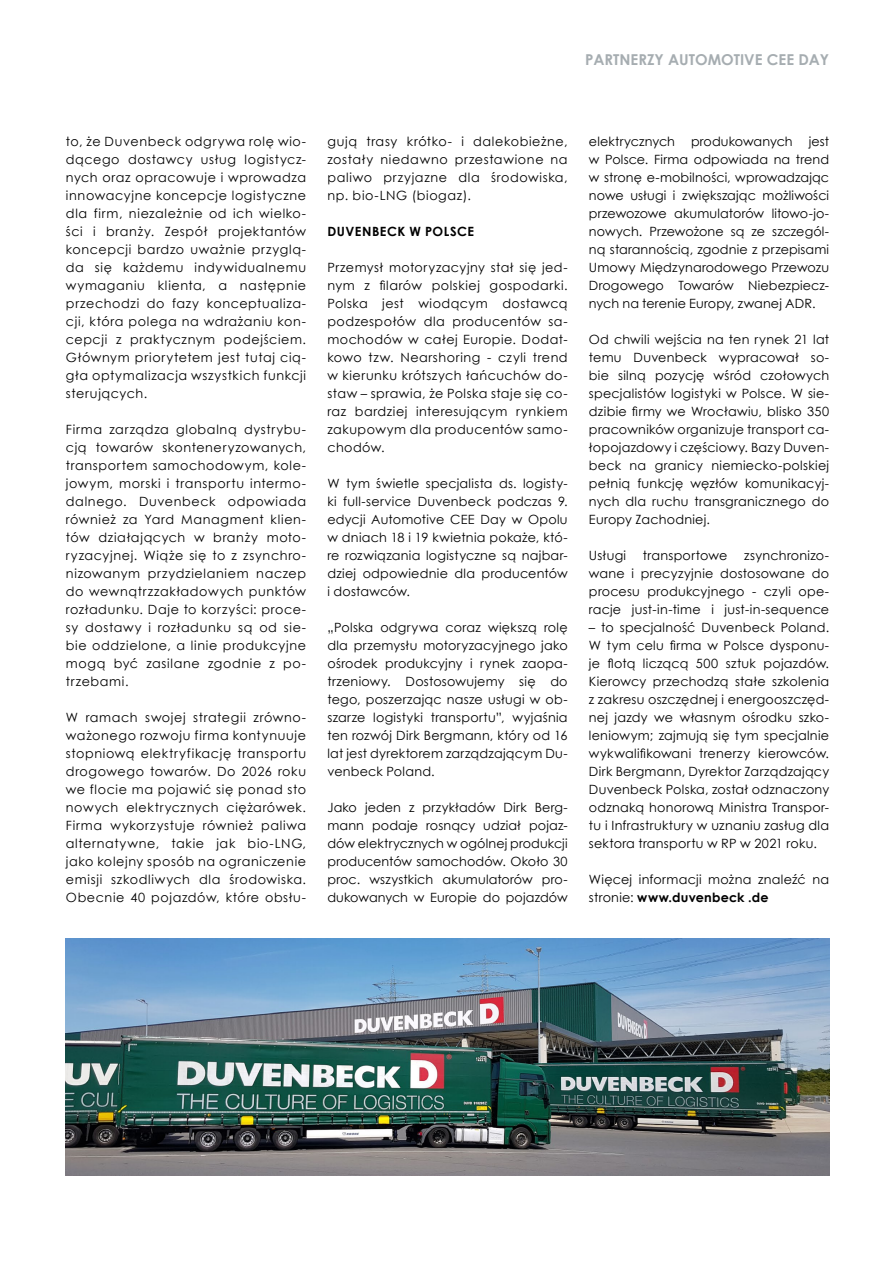
<style>
.page{position:relative;width:893px;height:1263px;background:#fff}
.page>*{position:absolute;margin:0;border:0;box-sizing:border-box;transform-origin:0 0}
.t1{font:700 15px "Century Gothic";color:#a6adb1}
.t2{font:12.75px/18px "Century Gothic";letter-spacing:.025em;color:#000;text-align:justify}
.t3{font:700 12.75px "Century Gothic";letter-spacing:.04em;color:#000}
.t4{font:12.75px "Century Gothic";letter-spacing:-.005em;color:#000}
.s1{font-weight:700}
</style>
<div class="page">
<img style="left:66px;top:938px;width:763px;height:237px">
<p class="t1" style="left:585px;top:48px;width:246px">PARTNERZY AUTOMOTIVE CEE DAY</p>
<p class="t2" style="left:66px;top:132px;width:242px">to, że Duvenbeck odgrywa rolę wio&shy;dącego dostawcy usług logistycz&shy;nych oraz opracowuje i wprowadza innowacyjne koncepcje logistyczne dla firm, niezależnie od ich wielko&shy;ści i branży. Zespół projektantów koncepcji bardzo uważnie przyglą&shy;da się każdemu indywidualnemu wymaganiu klienta, a następnie przechodzi do fazy konceptualiza&shy;cji, która polega na wdrażaniu kon&shy;cepcji z praktycznym podejściem.<br>Głównym priorytetem jest tutaj cią&shy;gła optymalizacja wszystkich funkcji sterujących.</p>
<p class="t2" style="left:66px;top:420px;width:242px">Firma zarządza globalną dystrybu&shy;cją towarów skonteneryzowanych, transportem samochodowym, kole&shy;jowym, morski i transportu intermo&shy;dalnego. Duvenbeck odpowiada również za Yard Managment klien&shy;tów działających w branży moto&shy;ryzacyjnej. Wiąże się to z zsynchro&shy;nizowanym przydzielaniem naczep do wewnątrzzakładowych punktów rozładunku. Daje to korzyści: proce&shy;sy dostawy i rozładunku są od sie&shy;bie oddzielone, a linie produkcyjne mogą być zasilane zgodnie z po&shy;trzebami.</p>
<p class="t2" style="left:66px;top:708px;width:242px">W ramach swojej strategii zrówno&shy;ważonego rozwoju firma kontynuuje stopniową elektryfikację transportu drogowego towarów. Do 2026 roku we flocie ma pojawić się ponad sto nowych elektrycznych ciężarówek.<br>Firma wykorzystuje również paliwa alternatywne, takie jak bio-LNG, jako kolejny sposób na ograniczenie emisji szkodliwych dla środowiska.<br>Obecnie 40 pojazdów, które obsłu-</p>
<p class="t2" style="left:327px;top:132px;width:242px">gują trasy krótko- i dalekobieżne, zostały niedawno przestawione na paliwo przyjazne dla środowiska, np. bio-LNG (biogaz).</p>
<p class="t3" style="left:327px;top:221px;width:148px">DUVENBECK W POLSCE</p>
<p class="t2" style="left:327px;top:258px;width:242px">Przemysł motoryzacyjny stał się jed&shy;nym z filarów polskiej gospodarki.<br>Polska jest wiodącym dostawcą podzespołów dla producentów sa&shy;mochodów w całej Europie. Dodat&shy;kowo tzw. Nearshoring - czyli trend w kierunku krótszych łańcuchów do&shy;staw – sprawia, że Polska staje się co&shy;raz bardziej interesującym rynkiem zakupowym dla producentów samo&shy;chodów.</p>
<p class="t2" style="left:327px;top:474px;width:242px">W tym świetle specjalista ds. logisty&shy;ki full-service Duvenbeck podczas 9. edycji Automotive CEE Day w Opolu w dniach 18 i 19 kwietnia pokaże, któ&shy;re rozwiązania logistyczne są najbar&shy;dziej odpowiednie dla producentów i dostawców.</p>
<p class="t2" style="left:327px;top:618px;width:242px">„Polska odgrywa coraz większą rolę dla przemysłu motoryzacyjnego jako ośrodek produkcyjny i rynek zaopa&shy;trzeniowy. Dostosowujemy się do tego, poszerzając nasze usługi w ob&shy;szarze logistyki transportu”, wyjaśnia ten rozwój Dirk Bergmann, który od 16 lat jest dyrektorem zarządzającym Du&shy;venbeck Poland.</p>
<p class="t2" style="left:327px;top:798px;width:242px">Jako jeden z przykładów Dirk Berg&shy;mann podaje rosnący udział pojaz&shy;dów elektrycznych w ogólnej produkcji producentów samochodów. Około 30 proc. wszystkich akumulatorów pro&shy;dukowanych w Europie do pojazdów</p>
<p class="t2" style="left:589px;top:132px;width:242px;text-indent:220px">jest w Polsce. Firma odpowiada na trend w stronę e-mobilności, wprowadzając nowe usługi i zwiększając możliwości przewozowe akumulatorów litowo-jo&shy;nowych. Przewożone są ze szczegól&shy;ną starannością, zgodnie z przepisami Umowy Międzynarodowego Przewozu Drogowego Towarów Niebezpiecz&shy;nych na terenie Europy, zwanej ADR.</p>
<p class="t2" style="left:589px;top:330px;width:242px">Od chwili wejścia na ten rynek 21 lat temu Duvenbeck wypracował so&shy;bie silną pozycję wśród czołowych specjalistów logistyki w Polsce. W sie&shy;dzibie firmy we Wrocławiu, blisko 350 pracowników organizuje transport ca&shy;łopojazdowy i częściowy. Bazy Duven&shy;beck na granicy niemiecko-polskiej pełnią funkcję węzłów komunikacyj&shy;nych dla ruchu transgranicznego do Europy Zachodniej.</p>
<p class="t2" style="left:589px;top:546px;width:39px">Usługi</p>
<p class="t2" style="left:643px;top:546px;width:86px">transportowe</p>
<p class="t2" style="left:589px;top:132px;width:88px">elektrycznych</p>
<p class="t4" style="left:691px;top:132px;width:103px">produkowanych</p>
<p class="t2" style="left:589px;top:546px;width:242px;text-indent:155px">zsynchronizo&shy;wane i precyzyjnie dostosowane do procesu produkcyjnego - czyli ope&shy;racje just-in-time i just-in-sequence</p>
<p class="t2" style="left:589px;top:618px;width:242px">– to specjalność Duvenbeck Poland.<br>W tym celu firma w Polsce dysponu&shy;je flotą liczącą 500 sztuk pojazdów.<br>Kierowcy przechodzą stałe szkolenia z zakresu oszczędnej i energooszczęd&shy;nej jazdy we własnym ośrodku szko&shy;leniowym; zajmują się tym specjalnie wykwalifikowani trenerzy kierowców.<br>Dirk Bergmann, Dyrektor Zarządzający Duvenbeck Polska, został odznaczony odznaką honorową Ministra Transpor&shy;tu i Infrastruktury w uznaniu zasług dla sektora transportu w RP w 2021 roku.</p>
<p class="t2" style="left:589px;top:870px;width:242px">Więcej informacji można znaleźć na stronie: <span class="s1">www.duvenbeck .de</span></p>
</div>
